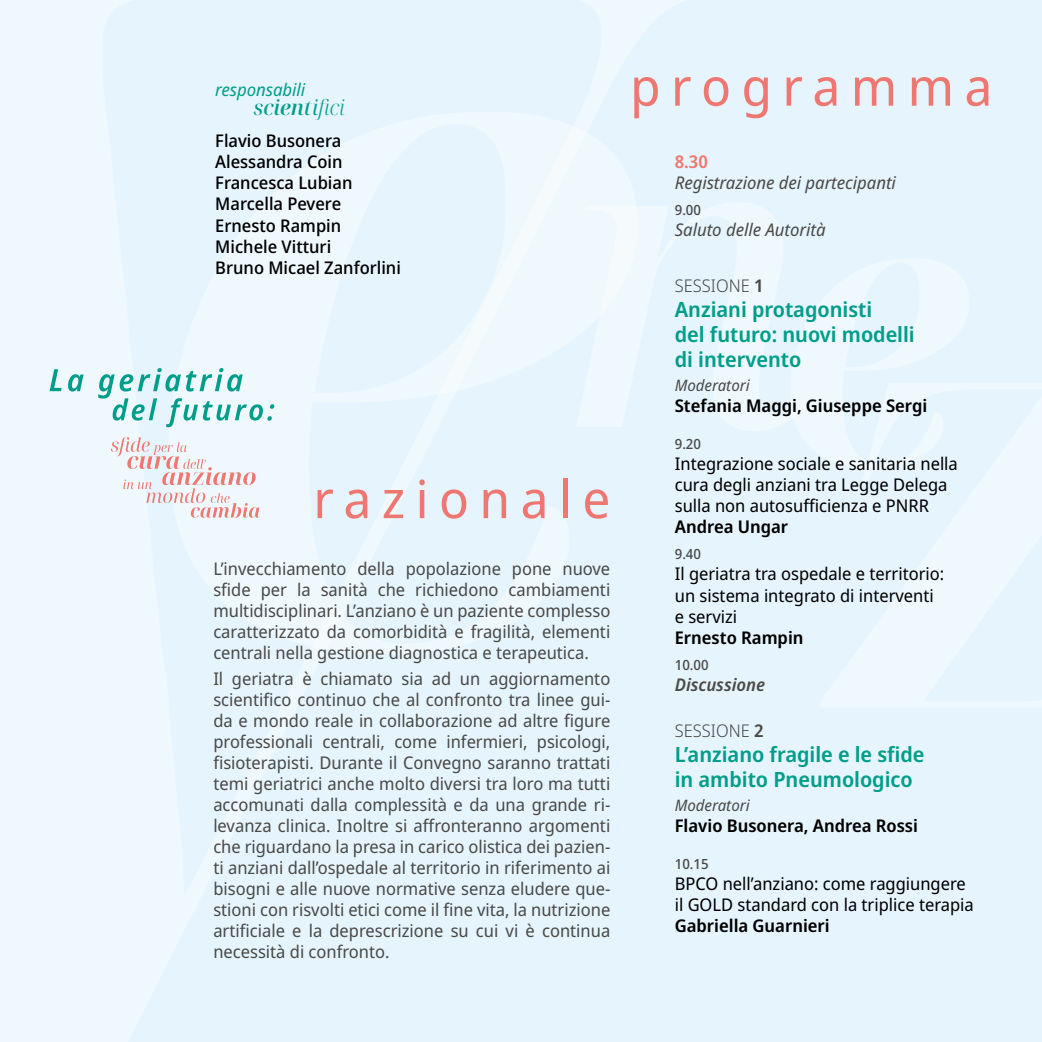
<style>
.page{position:relative;width:1042px;height:1042px;background:#e6f4fd}
.page>*{position:absolute;margin:0;border:0;box-sizing:border-box;transform-origin:0 0}
.t1{font:52.5px "Noto Sans Display";letter-spacing:.2em;color:#ee7871}
.t2{font:600 21px/25.2px "Noto Sans Display";color:#009e8a}
.t3{font:italic 21px "Noto Serif Display";letter-spacing:-.005em;color:#009e8a}
.t4{font:17.5px/21px "Noto Sans Display";color:#4a4a49;text-align:justify}
.t5{font:17.5px/21px "Noto Sans Display";color:#000}
.t6{font:500 17.5px/21px "Noto Sans Display";color:#000}
.t7{font:600 17.5px "Noto Sans Display";color:#000}
.t8{font:italic 17.5px "Noto Sans Display";color:#4a4a49}
.t9{font:300 17.5px "Noto Sans Display";color:#4a4a49}
.t10{font:italic 17.5px "Noto Sans Display";color:#009e8a}
.t11{font:italic 600 17.5px "Noto Sans Display";color:#4a4a49}
.t12{font:600 17.5px "Noto Sans Display";color:#ee7871}
.t13{font:italic 15.75px "Noto Sans Display";color:#4a4a49}
.t14{font:500 14px "Noto Sans Display";color:#4a4a49}
.s1{font-weight:600}
</style>
<div class="page">
<svg style="left:168px;top:126px;width:419px;height:524px"></svg>
<svg style="left:576px;top:202px;width:62px;height:229px;fill:#eff8fd"></svg>
<svg style="left:111px;top:437px;width:149px;height:81px"></svg>
<svg style="left:50px;top:368px;width:224px;height:59px"></svg>
<p class="t10" style="left:215px;top:77px;width:91px">responsabili</p>
<p class="t3" style="left:253px;top:93px;width:93px">scientifici</p>
<p class="t6" style="left:215px;top:131px;width:187px">Flavio Busonera<br>Alessandra Coin<br>Francesca Lubian<br>Marcella Pevere<br>Ernesto Rampin<br>Michele Vitturi<br>Bruno Micael Zanforlini</p>
<h1 class="t1" style="left:313px;top:462px;width:298px">razionale</h1>
<p class="t4" style="left:213px;top:558px;width:398px">L’invecchiamento della popolazione pone nuove sfide per la sanità che richiedono cambiamenti multidisciplinari. L’anziano è un paziente complesso caratterizzato da comorbidità e fragilità, elementi centrali nella gestione diagnostica e terapeutica.</p>
<p class="t4" style="left:213px;top:668px;width:398px">Il geriatra è chiamato sia ad un aggiornamento scientifico continuo che al confronto tra linee gui&shy;da e mondo reale in collaborazione ad altre figure professionali centrali, come infermieri, psicologi, fisioterapisti. Durante il Convegno saranno trattati temi geriatrici anche molto diversi tra loro ma tutti accomunati dalla complessità e da una grande ri&shy;levanza clinica. Inoltre si affronteranno argomenti che riguardano la presa in carico olistica dei pazien&shy;ti anziani dall’ospedale al territorio in riferimento ai bisogni e alle nuove normative senza eludere que&shy;stioni con risvolti etici come il fine vita, la nutrizione artificiale e la deprescrizione su cui vi è continua necessità di confronto.</p>
<h1 class="t1" style="left:630px;top:49px;width:364px">programma</h1>
<p class="t12" style="left:675px;top:149px;width:35px">8.30</p>
<p class="t8" style="left:675px;top:170px;width:223px">Registrazione dei partecipanti</p>
<p class="t14" style="left:675px;top:200px;width:28px">9.00</p>
<p class="t8" style="left:675px;top:217px;width:152px">Saluto delle Autorità</p>
<p class="t9" style="left:675px;top:273px;width:90px">SESSIONE <span class="s1">1</span></p>
<p class="t2" style="left:675px;top:297px;width:241px">Anziani protagonisti<br>del futuro: nuovi modelli di intervento</p>
<p class="t13" style="left:675px;top:374px;width:76px">Moderatori</p>
<p class="t7" style="left:675px;top:393px;width:254px">Stefania Maggi, Giuseppe Sergi</p>
<p class="t14" style="left:675px;top:434px;width:28px">9.20</p>
<p class="t5" style="left:675px;top:453px;width:285px">Integrazione sociale e sanitaria nella cura degli anziani tra Legge Delega sulla non autosufficienza e PNRR</p>
<p class="t7" style="left:675px;top:514px;width:115px">Andrea Ungar</p>
<p class="t14" style="left:675px;top:544px;width:28px">9.40</p>
<p class="t5" style="left:675px;top:564px;width:271px">Il geriatra tra ospedale e territorio: un sistema integrato di interventi e servizi</p>
<p class="t7" style="left:675px;top:625px;width:130px">Ernesto Rampin</p>
<p class="t14" style="left:675px;top:655px;width:35px">10.00</p>
<p class="t11" style="left:675px;top:672px;width:92px">Discussione</p>
<p class="t9" style="left:675px;top:718px;width:90px">SESSIONE <span class="s1">2</span></p>
<p class="t2" style="left:675px;top:742px;width:251px">L’anziano fragile e le sfide in ambito Pneumologico</p>
<p class="t13" style="left:675px;top:794px;width:76px">Moderatori</p>
<p class="t7" style="left:675px;top:813px;width:245px">Flavio Busonera, Andrea Rossi</p>
<p class="t14" style="left:675px;top:854px;width:35px">10.15</p>
<p class="t5" style="left:675px;top:873px;width:301px">BPCO nell’anziano: come raggiungere il GOLD standard con la triplice terapia</p>
<p class="t7" style="left:675px;top:913px;width:156px">Gabriella Guarnieri</p>
</div>
